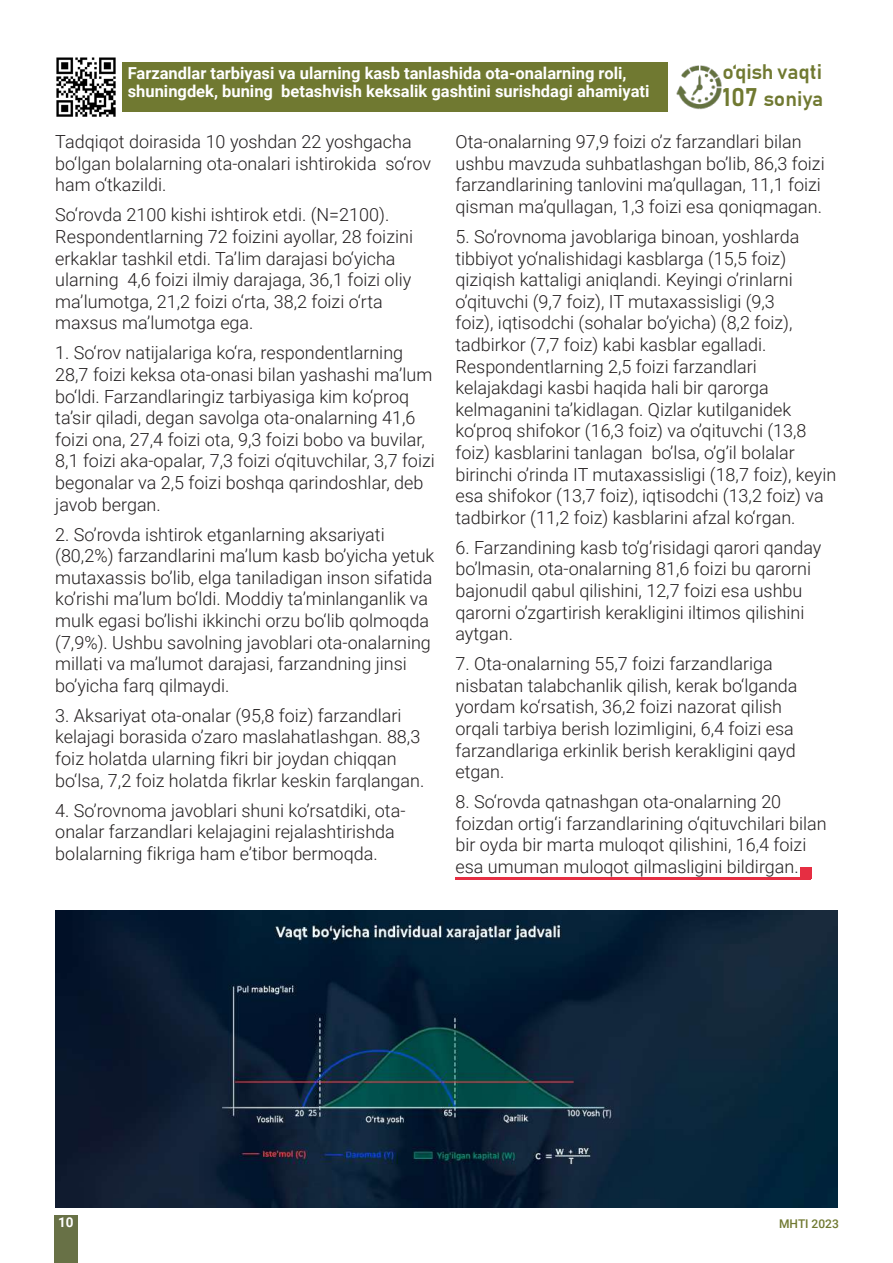
<style>
.page{position:relative;width:893px;height:1263px;background:#fff}
.page>*{position:absolute;margin:0;border:0;box-sizing:border-box;transform-origin:0 0}
.t1{font:21px "Bahnschrift";color:#707931}
.t2{font:300 18px/21.6px "Roboto";color:#231f20}
.t3{font:700 16.5px/18px "Roboto";color:#fff}
.t4{font:700 13.5px "Roboto";color:#fff}
.t5{font:500 12px "Roboto";color:#707931}
.s1{font-size:25.5px}
</style>
<div class="page">
<div style="left:54px;top:1215px;width:24px;height:48px;background:#687146"></div>
<div style="left:122px;top:62px;width:546px;height:50px;background:#707931"></div>
<img style="left:56px;top:57px;width:60px;height:60px">
<img style="left:676px;top:65px;width:46px;height:45px">
<hr style="left:455px;top:877px;width:356px;height:3px;background:#e62e42">
<div style="left:800px;top:867px;width:11px;height:12px;background:#e62e42"></div>
<img style="left:55px;top:910px;width:783px;height:298px">
<p class="t3" style="left:128px;top:64px;width:523px">Farzandlar tarbiyasi va ularning kasb tanlashida ota-onalarning roli, shuningdek, buning betashvish keksalik gashtini surishdagi ahamiyati</p>
<p class="t1" style="left:723px;top:58px;width:101px">o‘qish vaqti</p>
<p class="t1" style="left:723px;top:86px;width:102px"><span class="s1">107</span> soniya</p>
<p class="t2" style="left:55px;top:130px;width:377px">Tadqiqot doirasida 10 yoshdan 22 yoshgacha bo‘lgan bolalarning ota-onalari ishtirokida so‘rov ham o‘tkazildi.</p>
<p class="t2" style="left:55px;top:203px;width:359px">So‘rovda 2100 kishi ishtirok etdi. (N=2100).<br>Respondentlarning 72 foizini ayollar, 28 foizini erkaklar tashkil etdi. Ta’lim darajasi bo‘yicha ularning 4,6 foizi ilmiy darajaga, 36,1 foizi oliy ma’lumotga, 21,2 foizi o‘rta, 38,2 foizi o‘rta maxsus ma’lumotga ega.</p>
<p class="t2" style="left:55px;top:341px;width:381px">1. So‘rov natijalariga ko‘ra, respondentlarning 28,7 foizi keksa ota-onasi bilan yashashi ma’lum bo‘ldi. Farzandlaringiz tarbiyasiga kim ko‘proq ta’sir qiladi, degan savolga ota-onalarning 41,6 foizi ona, 27,4 foizi ota, 9,3 foizi bobo va buvilar, 8,1 foizi aka-opalar, 7,3 foizi o‘qituvchilar, 3,7 foizi begonalar va 2,5 foizi boshqa qarindoshlar, deb javob bergan.</p>
<p class="t2" style="left:55px;top:523px;width:381px">2️. Soʼrovda ishtirok etganlarning aksariyati (80,2%) farzandlarini maʼlum kasb boʼyicha yetuk mutaxassis boʼlib, elga taniladigan inson sifatida koʼrishi ma’lum bo‘ldi. Moddiy taʼminlanganlik va mulk egasi boʼlishi ikkinchi orzu bo‘lib qolmoqda (7,9%). Ushbu savolning javoblari ota-onalarning millati va maʼlumot darajasi, farzandning jinsi boʼyicha farq qilmaydi.</p>
<p class="t2" style="left:55px;top:704px;width:371px">3️ . Аksariyat ota-onalar (95,8 foiz) farzandlari kelajagi borasida oʼzaro maslahatlashgan. 88,3 foiz holatda ularning fikri bir joydan chiqqan bo‘lsa, 7,2 foiz holatda fikrlar keskin farqlangan.</p>
<p class="t2" style="left:55px;top:799px;width:352px">4️. Soʼrovnoma javoblari shuni koʼrsatdiki, ota&shy;onalar farzandlari kelajagini rejalashtirishda bolalarning fikriga ham eʼtibor bermoqda.</p>
<p class="t2" style="left:455px;top:130px;width:371px">Ota-onalarning 97,9 foizi oʼz farzandlari bilan ushbu mavzuda suhbatlashgan boʼlib, 86,3 foizi farzandlarining tanlovini maʼqullagan, 11,1 foizi qisman maʼqullagan, 1,3 foizi esa qoniqmagan.</p>
<p class="t2" style="left:455px;top:225px;width:382px">5️. Soʼrovnoma javoblariga binoan, yoshlarda tibbiyot yo‘nalishidagi kasblarga (15,5 foiz) qiziqish kattaligi aniqlandi. Keyingi oʼrinlarni oʼqituvchi (9,7 foiz), IT mutaxassisligi (9,3<br>foiz), iqtisodchi (sohalar boʼyicha) (8,2 foiz), tadbirkor (7,7 foiz) kabi kasblar egalladi.<br>Respondentlarning 2,5 foizi farzandlari kelajakdagi kasbi haqida hali bir qarorga kelmaganini ta’kidlagan. Qizlar kutilganidek ko‘proq shifokor (16,3 foiz) va oʼqituvchi (13,8 foiz) kasblarini tanlagan boʼlsa, oʼgʼil bolalar birinchi oʼrinda IT mutaxassisligi (18,7 foiz), keyin esa shifokor (13,7 foiz), iqtisodchi (13,2 foiz) va tadbirkor (11,2 foiz) kasblarini afzal ko‘rgan.</p>
<p class="t2" style="left:455px;top:536px;width:367px">6️. Farzandining kasb toʼgʼrisidagi qarori qanday boʼlmasin, ota-onalarning 81,6 foizi bu qarorni bajonudil qabul qilishini, 12,7 foizi esa ushbu qarorni oʼzgartirish kerakligini iltimos qilishini aytgan.</p>
<p class="t2" style="left:455px;top:652px;width:344px">7️. Ota-onalarning 55,7 foizi farzandlariga nisbatan talabchanlik qilish, kerak bo‘lganda yordam ko‘rsatish, 36,2 foizi nazorat qilish orqali tarbiya berish lozimligini, 6,4 foizi esa farzandlariga erkinlik berish kerakligini qayd etgan.</p>
<p class="t2" style="left:455px;top:790px;width:373px">8. So‘rovda qatnashgan ota-onalarning 20 foizdan ortig‘i farzandlarining o‘qituvchilari bilan bir oyda bir marta muloqot qilishini, 16,4 foizi esa umuman muloqot qilmasligini bildirgan.</p>
<p class="t4" style="left:58px;top:1212px;width:17px">10</p>
<p class="t5" style="left:779px;top:1215px;width:61px">MHTI 2023</p>
</div>
